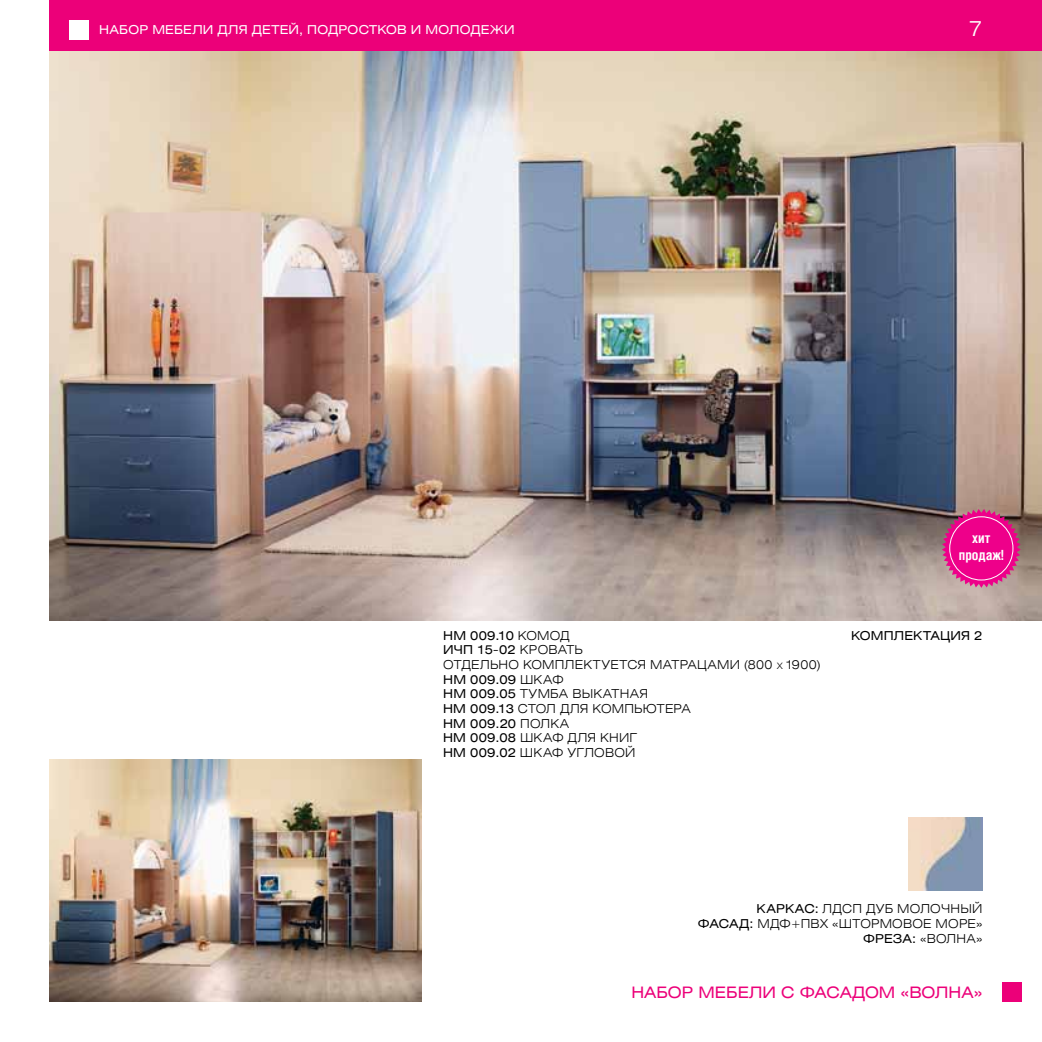
<style>
.page{position:relative;width:1042px;height:1042px;background:#fff}
.page>*{position:absolute;margin:0;border:0;box-sizing:border-box;transform-origin:0 0}
.t1{font:300 21px "Helios Ext";color:#fff}
.t2{font:15.75px "Helios Ext";color:#ec0079}
.t3{font:700 14px/16.8px "Helios Cond C";color:#fff;text-align:center}
.t4{font:300 12.25px/14.7px "Helios Ext";letter-spacing:.02em;color:#000;text-align:right}
.t5{font:12.25px "Helios Ext";letter-spacing:.025em;color:#000}
.t6{font:12.25px "Helios Ext";letter-spacing:.015em;color:#fff}
.s1{font-weight:300}
.s2{font-size:8.75px}
.s3{font-weight:400}
</style>
<div class="page">
<div style="left:50px;top:0;width:992px;height:60px;background:#ec0079"></div>
<div style="left:1002px;top:982px;width:20px;height:20px;background:#ec0079"></div>
<div style="left:69px;top:20px;width:20px;height:20px;background:#fff"></div>
<img style="left:50px;top:51px;width:992px;height:569px">
<img style="left:909px;top:817px;width:73px;height:73px">
<img style="left:50px;top:759px;width:372px;height:243px">
<svg style="left:942px;top:509px;width:79px;height:79px;background:#d52d88"></svg>
<div style="left:949px;top:516px;width:64px;height:64px;border:1px solid #fff;border-radius:50%"></div>
<p class="t6" style="left:99px;top:22px;width:417px">набор мебели для детей, подростков и молодежи</p>
<h1 class="t1" style="left:969px;top:15px;width:15px">7</h1>
<p class="t3" style="left:959px;top:529px;width:46px">хит продаж!</p>
<p class="t5" style="left:443px;top:628px;width:12px">НМ</p>
<p class="t5" style="left:470px;top:628px;width:68px">009.10 <span class="s1">Комод</span></p>
<p class="t5" style="left:851px;top:628px;width:11px">КОМПЛЕКТА</p>
<p class="t5" style="left:940px;top:628px;width:44px">ЦИЯ 2</p>
<p class="t5" style="left:443px;top:642px;width:96px">ичп 15-02 <span class="s1">Крова</span></p>
<p class="t4" style="left:566px;top:642px;width:18px">ть</p>
<p class="t4" style="left:443px;top:657px;width:91px">отдельно компл</p>
<p class="t4" style="left:575px;top:657px;width:145px">ектуется матрацами</p>
<p class="t4" style="left:744px;top:657px;width:78px">(800 <span class="s2">х</span> 1900)</p>
<p class="t5" style="left:443px;top:672px;width:12px">НМ</p>
<p class="t5" style="left:470px;top:672px;width:74px">009.09 <span class="s1">Шкаф</span></p>
<p class="t5" style="left:443px;top:686px;width:12px">НМ</p>
<p class="t5" style="left:470px;top:686px;width:79px">009.05 <span class="s1">Тумба</span></p>
<p class="t4" style="left:572px;top:686px;width:58px">выкатная</p>
<p class="t5" style="left:443px;top:701px;width:12px">НМ</p>
<p class="t4" style="left:470px;top:701px;width:100px"><span class="s3">009.13</span> Стол для</p>
<p class="t4" style="left:592px;top:701px;width:11px">комп</p>
<p class="t4" style="left:634px;top:701px;width:49px">ьютера</p>
<p class="t5" style="left:443px;top:716px;width:12px">НМ</p>
<p class="t5" style="left:470px;top:716px;width:71px">009.20 <span class="s1">Полка</span></p>
<p class="t5" style="left:443px;top:731px;width:12px">НМ</p>
<p class="t5" style="left:470px;top:731px;width:74px">009.08 <span class="s1">Шкаф</span></p>
<p class="t4" style="left:567px;top:730px;width:11px">для</p>
<p class="t4" style="left:600px;top:730px;width:11px">кни</p>
<p class="t4" style="left:629px;top:730px;width:9px">г</p>
<p class="t5" style="left:443px;top:745px;width:12px">НМ</p>
<p class="t5" style="left:470px;top:745px;width:74px">009.02 <span class="s1">Шкаф</span></p>
<p class="t4" style="left:567px;top:745px;width:28px">углово</p>
<p class="t4" style="left:625px;top:745px;width:12px">й</p>
<p class="t5" style="left:756px;top:901px;width:11px">КАРКАС</p>
<p class="t4" style="left:814px;top:901px;width:95px"><span class="s3">:</span> ЛДСП дуб моло</p>
<p class="t4" style="left:941px;top:901px;width:43px">чный</p>
<p class="t5" style="left:698px;top:916px;width:23px">ФАСАД</p>
<p class="t4" style="left:749px;top:916px;width:234px"><span class="s3">:</span> МДФ+ПВХ «ШТОРМОВОЕ МОРЕ»<br><span class="s3">ФРЕЗА:</span> «ВОЛНА»</p>
<p class="t2" style="left:631px;top:983px;width:352px">Набор мебели с фасадом «волна»</p>
</div>
